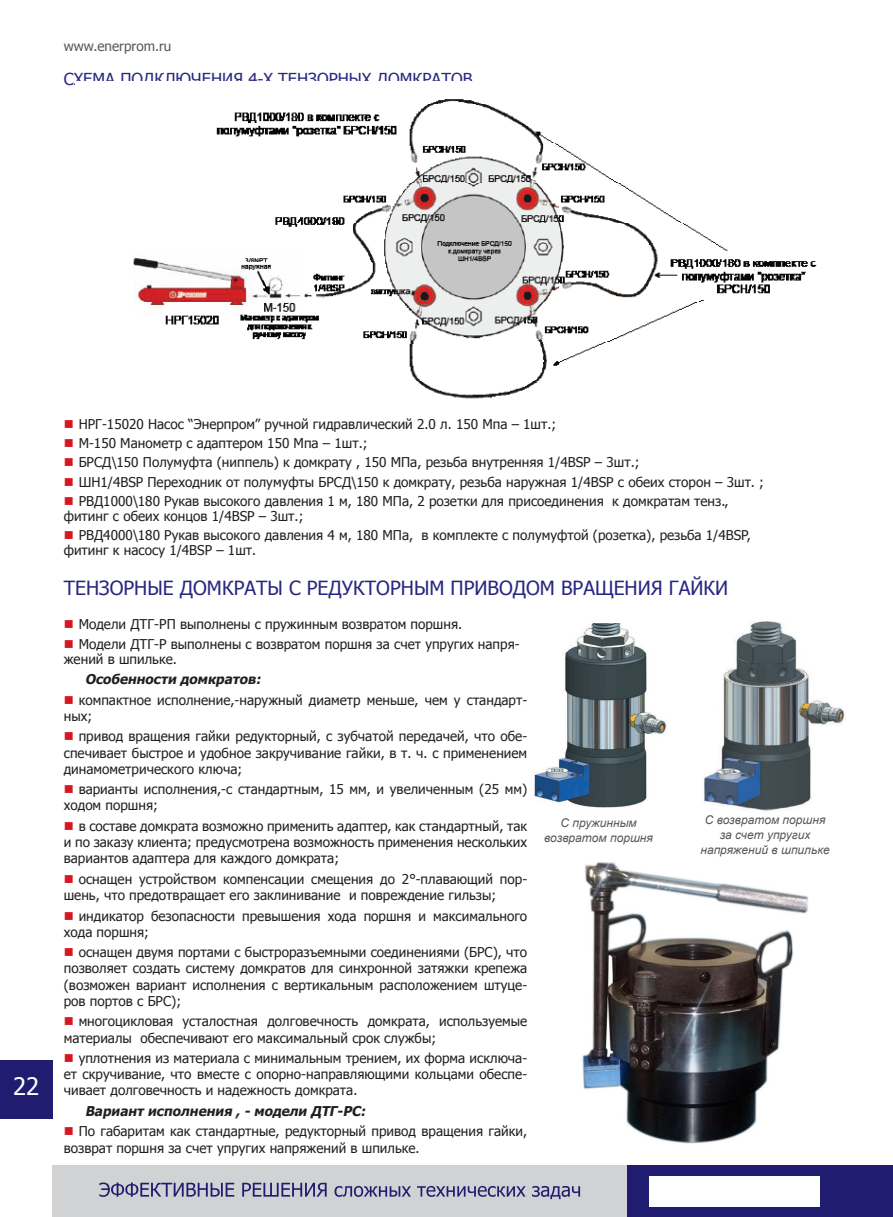
<style>
.page{position:relative;width:893px;height:1217px;background:#fff}
.page>*{position:absolute;margin:0;border:0;box-sizing:border-box;transform-origin:0 0}
.t1{font:24px "Tahoma";color:#fff}
.ЗАГОЛОВОК{font:19.5px "Tahoma";color:#292780}
.ЗАГОЛОВОК_Small{font:16.5px "Tahoma";color:#292780}
.t2{font:13.5px/16.2px "Tahoma";color:#231f20}
.Text{font:italic 700 13.5px "Tahoma";color:#231f20}
.t3{font:13.5px "Tahoma";color:#57585a}
.Подпись_Рисунки{font:italic 12px/15px "Arial";color:#57585a;text-align:center}
</style>
<div class="page">
<img style="left:534px;top:623px;width:133px;height:185px">
<img style="left:133px;top:99px;width:684px;height:300px">
<img style="left:704px;top:621px;width:141px;height:190px">
<img style="left:582px;top:862px;width:227px;height:282px">
<div style="left:0;top:1059px;width:52px;height:59px;background:#201c70"></div>
<div style="left:52px;top:1164px;width:575px;height:52px;background:#d1d2d4"></div>
<svg style="left:99px;top:1182px;width:481px;height:16px"></svg>
<div style="left:627px;top:1164px;width:266px;height:52px;background:#201c70"></div>
<div style="left:649px;top:1176px;width:171px;height:30px;background:#fff"></div>
<p class="t3" style="left:64px;top:37px;width:109px">www.enerprom.ru</p>
<p class="ЗАГОЛОВОК_Small" style="left:64px;top:68px;width:410px">СХЕМА ПОДКЛЮЧЕНИЯ 4-Х ТЕНЗОРНЫХ ДОМКРАТОВ</p>
<h1 class="t1" style="left:13px;top:1070px;width:28px">22</h1>
<p class="t2" style="left:79px;top:415px;width:479px">НРГ-15020 Насос “Энерпром” ручной гидравлический 2.0 л. 150 Мпа – 1шт.;</p>
<p class="t2" style="left:79px;top:434px;width:290px">М-150 Манометр с адаптером 150 Мпа – 1шт.;</p>
<p class="t2" style="left:79px;top:453px;width:562px">БРСД\150 Полумуфта (ниппель) к домкрату , 150 МПа, резьба внутренняя 1/4BSP – 3шт.;</p>
<p class="t2" style="left:79px;top:473px;width:687px">ШН1/4BSP Переходник от полумуфты БРСД\150 к домкрату, резьба наружная 1/4BSP с обеих сторон – 3шт. ;</p>
<p class="t2" style="left:64px;top:492px;width:666px;line-height:15px;text-indent:15px">РВД1000\180 Рукав высокого давления 1 м, 180 МПа, 2 розетки для присоединения к домкратам тенз., фитинг с обеих концов 1/4BSP – 3шт.;</p>
<p class="t2" style="left:64px;top:527px;width:689px;line-height:15px;text-indent:15px">РВД4000\180 Рукав высокого давления 4 м, 180 МПа, в комплекте с полумуфтой (розетка), резьба 1/4BSP, фитинг к насосу 1/4BSP – 1шт.</p>
<p class="ЗАГОЛОВОК" style="left:64px;top:574px;width:666px">ТЕНЗОРНЫЕ ДОМКРАТЫ С РЕДУКТОРНЫМ ПРИВОДОМ ВРАЩЕНИЯ ГАЙКИ</p>
<p class="t2" style="left:79px;top:615px;width:385px">Модели ДТГ-РП выполнены с пружинным возвратом поршня.</p>
<p class="t2" style="left:64px;top:635px;width:457px;line-height:15px;text-indent:15px">Модели ДТГ-Р выполнены с возвратом поршня за счет упругих напря&shy;жений в шпильке.</p>
<p class="Text" style="left:85px;top:669px;width:180px">Особенности домкратов:</p>
<p class="t2" style="left:64px;top:691px;width:465px;text-indent:15px">компактное исполнение,-наружный диаметр меньше, чем у стандарт&shy;ных;</p>
<p class="t2" style="left:64px;top:727px;width:465px;text-align:justify;text-indent:15px">привод вращения гайки редукторный, с зубчатой передачей, что обе&shy;спечивает быстрое и удобное закручивание гайки, в т. ч. с применением динамометрического ключа;</p>
<p class="t2" style="left:64px;top:780px;width:465px;text-indent:15px">варианты исполнения,-с стандартным, 15 мм, и увеличенным (25 мм) ходом поршня;</p>
<p class="t2" style="left:64px;top:817px;width:465px;text-align:justify;text-indent:15px">в составе домкрата возможно применить адаптер, как стандартный, так и по заказу клиента; предусмотрена возможность применения нескольких вариантов адаптера для каждого домкрата;</p>
<p class="t2" style="left:64px;top:870px;width:465px;text-indent:15px">оснащен устройством компенсации смещения до 2°-плавающий пор&shy;шень, что предотвращает его заклинивание и повреждение гильзы;</p>
<p class="t2" style="left:64px;top:906px;width:465px;text-indent:15px">индикатор безопасности превышения хода поршня и максимального хода поршня;</p>
<p class="t2" style="left:64px;top:943px;width:465px;text-align:justify;text-indent:15px">оснащен двумя портами с быстроразъемными соединениями (БРС), что позволяет создать систему домкратов для синхронной затяжки крепежа (возможен вариант исполнения с вертикальным расположением штуце&shy;ров портов с БРС);</p>
<p class="t2" style="left:64px;top:1012px;width:465px;text-indent:15px">многоцикловая усталостная долговечность домкрата, используемые материалы обеспечивают его максимальный срок службы;</p>
<p class="t2" style="left:64px;top:1049px;width:465px;text-align:justify;text-indent:15px">уплотнения из материала с минимальным трением, их форма исключа&shy;ет скручивание, что вместе с опорно-направляющими кольцами обеспе&shy;чивает долговечность и надежность домкрата.</p>
<p class="Text" style="left:85px;top:1101px;width:285px">Вариант исполнения , - модели ДТГ-РС:</p>
<p class="t2" style="left:64px;top:1122px;width:465px;text-indent:15px">По габаритам как стандартные, редукторный привод вращения гайки, возврат поршня за счет упругих напряжений в шпильке.</p>
<p class="Подпись_Рисунки" style="left:544px;top:815px;width:110px">С пружинным возвратом поршня</p>
<p class="Подпись_Рисунки" style="left:701px;top:812px;width:131px">С возвратом поршня за счет упругих напряжений в шпильке</p>
</div>
